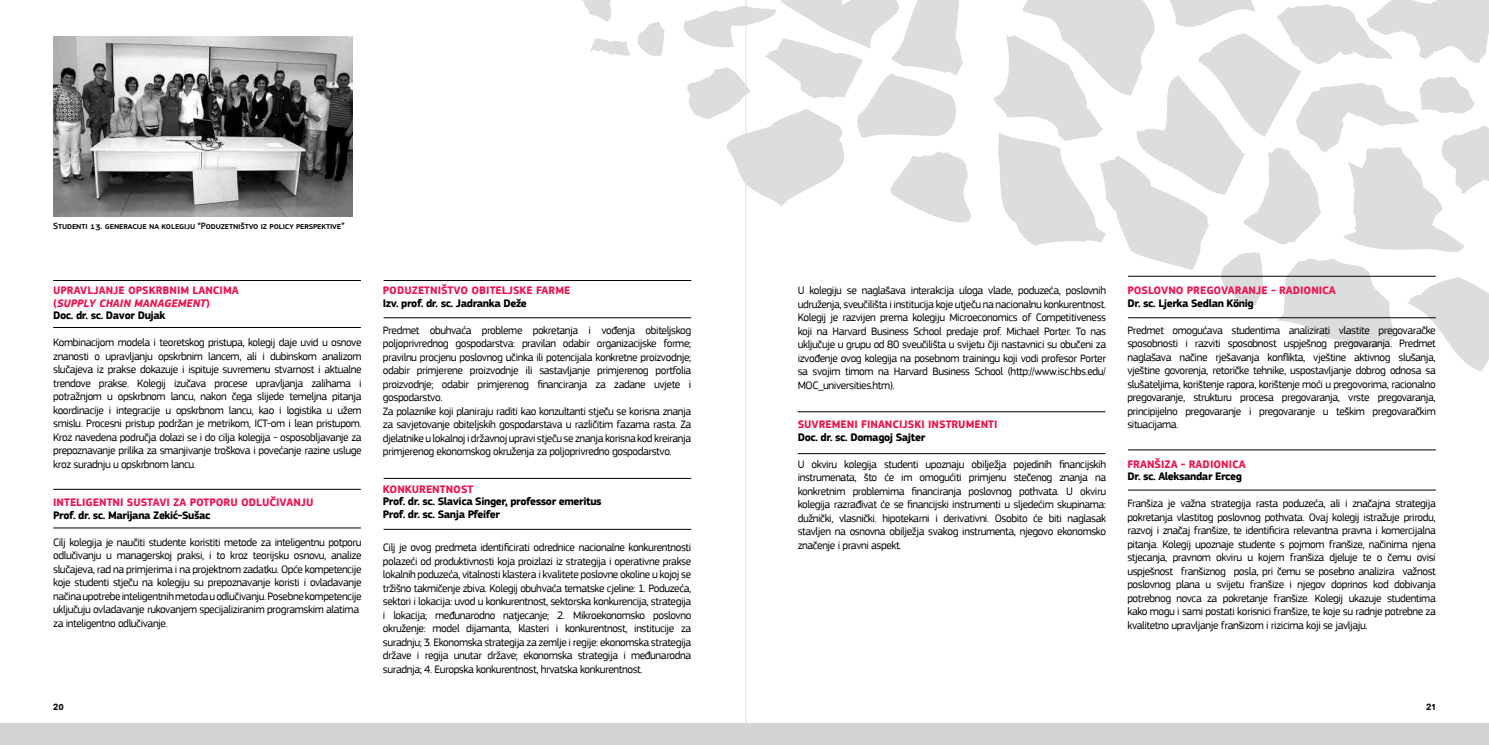
<style>
.page{position:relative;width:1489px;height:745px;background:#fff}
.page>*{position:absolute;margin:0;border:0;box-sizing:border-box;transform-origin:0 0}
.t1{font:11.25px/13.5px "PF Square Sans Pro";letter-spacing:-.035em;color:#000;text-align:justify}
.t2{font:700 11.25px/12.5px "PF Square Sans Pro";color:#ed1651}
.t3{font:700 11.25px/12.5px "PF Square Sans Pro";letter-spacing:-.035em;color:#000}
.t4{font:700 10px "DIN Alternate";color:#000}
.t5{font:500 9.38px "PF Square Sans Pro";letter-spacing:-.015em;color:#000}
.s1{font-style:italic}
.s2{color:#000}
</style>
<div class="page">
<hr style="left:745px;top:0;width:1px;height:744px;background:#dcddde">
<svg style="left:589px;top:38px;width:41px;height:18px"></svg>
<svg style="left:582px;top:0;width:29px;height:22px"></svg>
<svg style="left:637px;top:22px;width:27px;height:34px"></svg>
<svg style="left:684px;top:0;width:287px;height:233px"></svg>
<svg style="left:994px;top:0;width:494px;height:371px"></svg>
<div style="left:744px;top:723px;width:744px;height:21px;background:#d1d3d4"></div>
<div style="left:0;top:723px;width:744px;height:21px;background:#d1d3d4"></div>
<img style="left:53px;top:36px;width:299px;height:181px">
<hr style="left:53px;top:280px;width:308px;height:1px;background:#000">
<hr style="left:53px;top:327px;width:308px;height:1px;background:#000">
<hr style="left:53px;top:527px;width:308px;height:1px;background:#000">
<hr style="left:53px;top:488px;width:308px;height:1px;background:#000">
<hr style="left:383px;top:280px;width:308px;height:1px;background:#000">
<hr style="left:383px;top:478px;width:308px;height:1px;background:#000">
<hr style="left:383px;top:317px;width:308px;height:1px;background:#000">
<hr style="left:383px;top:528px;width:308px;height:1px;background:#000">
<hr style="left:797px;top:411px;width:308px;height:1px;background:#000">
<hr style="left:797px;top:453px;width:308px;height:1px;background:#000">
<hr style="left:1127px;top:276px;width:308px;height:1px;background:#000">
<hr style="left:1127px;top:317px;width:308px;height:1px;background:#000">
<hr style="left:1127px;top:449px;width:308px;height:1px;background:#000">
<hr style="left:1127px;top:489px;width:308px;height:1px;background:#000">
<p class="t5" style="left:53px;top:220px;width:293px">Studenti 13. generacije na kolegiju “Poduzetništvo iz policy perspektive”</p>
<p class="t2" style="left:53px;top:284px;width:187px">UPRAVLJANJE OPSKRBNIM LANCIMA (<span class="s1">SUPPLY CHAIN MANAGEMENT</span>)<br><span class="s2">Doc. dr. sc. Davor Dujak</span></p>
<p class="t1" style="left:53px;top:335px;width:310px">Kombinacijom modela i teoretskog pristupa, kolegij daje uvid u osnove znanosti o upravljanju opskrbnim lancem, ali i dubinskom analizom slučajeva iz prakse dokazuje i ispituje suvremenu stvarnost i aktualne trendove prakse. Kolegij izučava procese upravljanja zalihama i potražnjom u opskrbnom lancu, nakon čega slijede temeljna pitanja koordinacije i integracije u opskrbnom lancu, kao i logistika u užem smislu. Procesni pristup podržan je metrikom, ICT-om i lean pristupom.<br>Kroz navedena područja dolazi se i do cilja kolegija - osposobljavanje za prepoznavanje prilika za smanjivanje troškova i povećanje razine usluge kroz suradnju u opskrbnom lancu.</p>
<p class="t2" style="left:53px;top:496px;width:262px">INTELIGENTNI SUSTAVI ZA POTPORU ODLUČIVANJU</p>
<p class="t3" style="left:53px;top:509px;width:159px">Prof. dr. sc. Marijana Zekić-Sušac</p>
<p class="t1" style="left:53px;top:535px;width:310px;text-align:left">Cilj kolegija je naučiti studente koristiti metode za inteligentnu potporu odlučivanju u managerskoj praksi, i to kroz teorijsku osnovu, analize slučajeva, rad na primjerima i na projektnom zadatku. Opće kompetencije koje studenti stječu na kolegiju su prepoznavanje koristi i ovladavanje načina upotrebe inteligentnih metoda u odlučivanju. Posebne kompetencije uključuju ovladavanje rukovanjem specijaliziranim programskim alatima za inteligentno odlučivanje.</p>
<p class="t2" style="left:383px;top:284px;width:189px">PODUZETNIŠTVO OBITELJSKE FARME</p>
<p class="t3" style="left:383px;top:297px;width:145px">Izv. prof. dr. sc. Jadranka Deže</p>
<p class="t1" style="left:383px;top:323px;width:310px;text-align:left">Predmet obuhvaća probleme pokretanja i vođenja obiteljskog poljoprivrednog gospodarstva: pravilan odabir organizacijske forme; pravilnu procjenu poslovnog učinka ili potencijala konkretne proizvodnje; odabir primjerene proizvodnje ili sastavljanje primjerenog portfolia proizvodnje; odabir primjerenog financiranja za zadane uvjete i gospodarstvo.<br>Za polaznike koji planiraju raditi kao konzultanti stječu se korisna znanja za savjetovanje obiteljskih gospodarstava u različitim fazama rasta. Za djelatnike u lokalnoj i državnoj upravi stječu se znanja korisna kod kreiranja primjerenog ekonomskog okruženja za poljoprivredno gospodarstvo.</p>
<p class="t2" style="left:383px;top:483px;width:92px">KONKURENTNOST</p>
<p class="t3" style="left:383px;top:495px;width:220px">Prof. dr. sc. Slavica Singer, professor emeritus<br>Prof. dr. sc. Sanja Pfeifer</p>
<p class="t1" style="left:383px;top:540px;width:310px">Cilj je ovog predmeta identificirati odrednice nacionalne konkurentnosti polazeći od produktivnosti koja proizlazi iz strategija i operativne prakse lokalnih poduzeća, vitalnosti klastera i kvalitete poslovne okoline u kojoj se tržišno takmičenje zbiva. Kolegij obuhvaća tematske cjeline: 1. Poduzeća, sektori i lokacija: uvod u konkurentnost, sektorska konkurencija, strategija i lokacija; međunarodno natjecanje; 2. Mikroekonomsko poslovno okruženje: model dijamanta, klasteri i konkurentnost, institucije za suradnju; 3. Ekonomska strategija za zemlje i regije: ekonomska strategija države i regija unutar države; ekonomska strategija i međunarodna suradnja; 4. Europska konkurentnost, hrvatska konkurentnost.</p>
<p class="t1" style="left:797px;top:283px;width:310px">U kolegiju se naglašava interakcija uloga vlade, poduzeća, poslovnih udruženja, sveučilišta i institucija koje utječu na nacionalnu konkurentnost.<br>Kolegij je razvijen prema kolegiju Microeconomics of Competitiveness koji na Harvard Business School predaje prof. Michael Porter. To nas uključuje u grupu od 80 sveučilišta u svijetu čiji nastavnici su obučeni za izvođenje ovog kolegija na posebnom trainingu koji vodi profesor Porter sa svojim timom na Harvard Business School (http://www.isc.hbs.edu/ MOC_universities.htm).</p>
<p class="t2" style="left:797px;top:418px;width:201px">SUVREMENI FINANCIJSKI INSTRUMENTI</p>
<p class="t3" style="left:797px;top:431px;width:129px">Doc. dr. sc. Domagoj Sajter</p>
<p class="t1" style="left:797px;top:457px;width:310px">U okviru kolegija studenti upoznaju obilježja pojedinih financijskih instrumenata, što će im omogućiti primjenu stečenog znanja na konkretnim problemima financiranja poslovnog pothvata. U okviru kolegija razrađivat će se financijski instrumenti u sljedećim skupinama: dužnički, vlasnički. hipotekarni i derivativni. Osobito će biti naglasak stavljen na osnovna obilježja svakog instrumenta, njegovo ekonomsko značenje i pravni aspekt.</p>
<p class="t2" style="left:1127px;top:284px;width:210px">POSLOVNO PREGOVARANJE - RADIONICA</p>
<p class="t3" style="left:1127px;top:297px;width:128px">Dr. sc. Ljerka Sedlan König</p>
<p class="t1" style="left:1127px;top:323px;width:310px">Predmet omogućava studentima analizirati vlastite pregovaračke sposobnosti i razviti sposobnost uspješnog pregovaranja. Predmet naglašava načine rješavanja konflikta, vještine aktivnog slušanja, vještine govorenja, retoričke tehnike, uspostavljanje dobrog odnosa sa slušateljima, korištenje rapora, korištenje moći u pregovorima, racionalno pregovaranje, strukturu procesa pregovaranja, vrste pregovaranja, principijelno pregovaranje i pregovaranje u teškim pregovaračkim situacijama.</p>
<p class="t2" style="left:1127px;top:458px;width:120px">FRANŠIZA - RADIONICA</p>
<p class="t3" style="left:1127px;top:470px;width:116px">Dr. sc. Aleksandar Erceg</p>
<p class="t1" style="left:1127px;top:496px;width:310px">Franšiza je važna strategija rasta poduzeća, ali i značajna strategija pokretanja vlastitog poslovnog pothvata. Ovaj kolegij istražuje prirodu, razvoj i značaj franšize, te identificira relevantna pravna i komercijalna pitanja. Kolegij upoznaje studente s pojmom franšize, načinima njena stjecanja, pravnom okviru u kojem franšiza djeluje te o čemu ovisi uspješnost franšiznog posla, pri čemu se posebno analizira važnost poslovnog plana u svijetu franšize i njegov doprinos kod dobivanja potrebnog novca za pokretanje franšize. Kolegij ukazuje studentima kako mogu i sami postati korisnici franšize, te koje su radnje potrebne za kvalitetno upravljanje franšizom i rizicima koji se javljaju.</p>
<p class="t4" style="left:53px;top:699px;width:12px">20</p>
<p class="t4" style="left:1425px;top:699px;width:11px">21</p>
</div>
